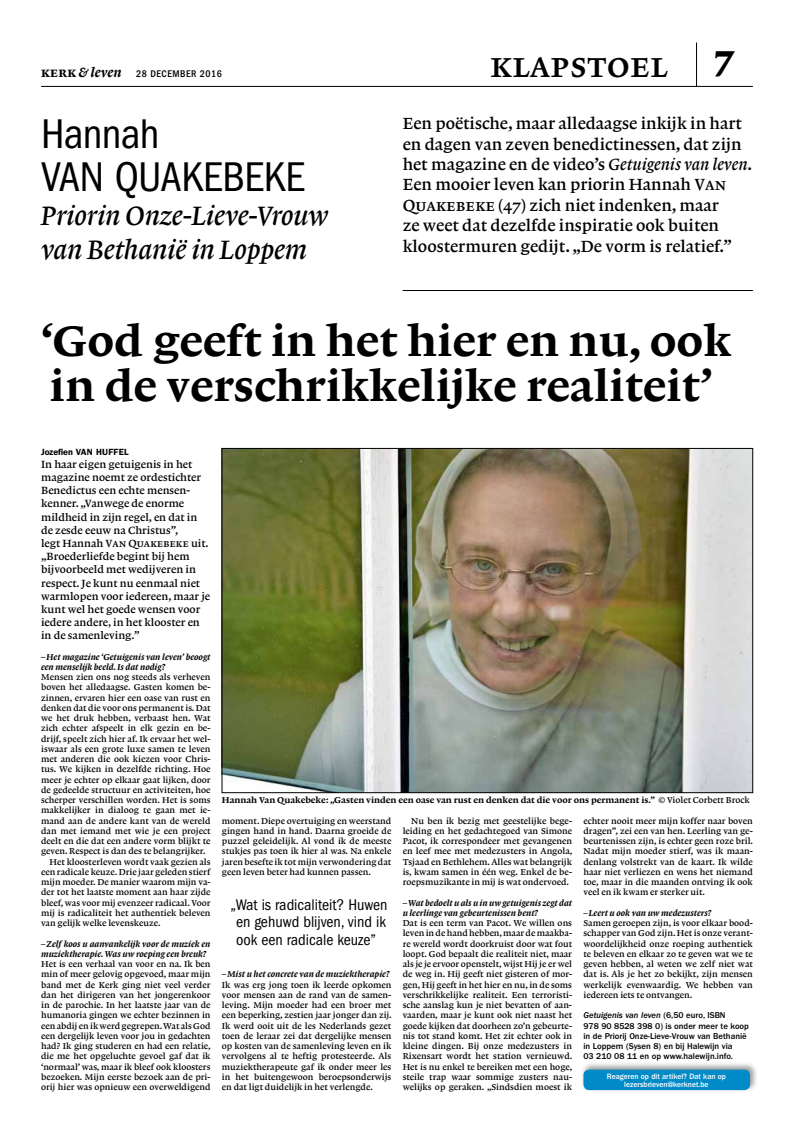
<style>
.page{position:relative;width:794px;height:1134px;background:#fff}
.page>*{position:absolute;margin:0;border:0;box-sizing:border-box;transform-origin:0 0}
.t1{font:45px/45px "Lexicon No 1 D Roman Txt";color:#000}
.t2{font:condensed 43px/43px "Franklin Gothic LT";letter-spacing:-.01em;color:#000}
.t3{font:36px "Lexicon No 1 B Roman SC";letter-spacing:.015em;color:#000}
.t4{font:28px/33.6px "Lexicon No 1 B Italic Txt";letter-spacing:-.01em;color:#000}
.t5{font:17px/20.4px "Lexicon No 1 B Roman Txt";color:#000}
.t6{font:condensed 16px/17.6px "Franklin Gothic LT";color:#000;text-align:center}
.t7{font:11px/13.2px "Lexicon No 1 B Roman Txt";color:#000}
.t8{font:500 condensed 10px "Franklin Gothic LT";letter-spacing:.05em;color:#000}
.t9{font:9px/10.3px "Lexicon No 1 B Roman Txt";color:#000;text-align:justify}
.t10{font:9px/10.3px "Lexicon No 1 D Italic Txt";color:#000}
.t11{font:9px "Lexicon No 1 D Roman Txt";color:#000}
.t12{font:600 9px "Franklin Gothic LT";letter-spacing:.03em;color:#000}
.t13{font:500 8.8px/10.2px "Franklin Gothic LT";color:#000}
.t14{font:500 8px/8px "Franklin Gothic LT";color:#fff;text-align:center;scale:.96 1}
.s1{font-family:"Lexicon No 1 D Roman SC";font-weight:400;font-stretch:normal;font-size:14px}
.s2{font-family:"Lexicon No 1 D Italic Txt";font-weight:400;font-stretch:normal;font-size:14px}
.s3{font-family:"Lexicon No 1 F Roman Tab";font-size:38px}
.s4{font-family:"Lexicon No 1 B Italic Txt"}
.s5{font-family:"Lexicon No 1 B Roman SC"}
.s6{font-family:"Lexicon No 1 B Roman Txt"}
.s7{font-style:italic}
</style>
<div class="page">
<hr style="left:41px;top:86px;width:712px;height:1px;background:#000">
<hr style="left:696px;top:43px;width:1px;height:44px;background:#000">
<img style="left:224px;top:450px;width:527px;height:341px">
<hr style="left:403px;top:290px;width:350px;height:1px;background:#000">
<div style="left:581px;top:1061px;width:177px;height:31px;background:#000;opacity:.4"></div>
<div style="left:583px;top:1069px;width:167px;height:21px;background:#008ac7;border-radius:6px"></div>
<p class="t8" style="left:41px;top:68px;width:182px"><span class="s1">kerk</span> <span class="s2">&amp; leven</span> 28 DECEMBER 2016</p>
<h2 class="t2" style="left:41px;top:113px;width:266px">Hannah<br>Van Quakebeke</h2>
<h3 class="t4" style="left:41px;top:199px;width:289px">Priorin Onze-Lieve-Vrouw van Bethanië in Loppem</h3>
<h3 class="t3" style="left:490px;top:45px;width:246px">klapstoel <span class="s3">7</span></h3>
<p class="t5" style="left:403px;top:113px;width:351px">Een poëtische, maar alledaagse inkijk in hart en dagen van zeven benedictinessen, dat zijn het magazine en de video’s <span class="s4">Getuigenis van leven</span>.<br>Een mooier leven kan priorin Hannah <span class="s5">Van Quakebeke</span> (47) zich niet indenken, maar<br>ze weet dat dezelfde inspiratie ook buiten kloostermuren gedijt. „De vorm is relatief.”</p>
<h1 class="t1" style="left:41px;top:318px;width:692px">‘God geeft in het hier en nu, ook in de verschrikkelijke realiteit’</h1>
<p class="t12" style="left:41px;top:446px;width:89px">Jozefien Van Huffel</p>
<p class="t7" style="left:41px;top:457px;width:171px">In haar eigen getuigenis in het magazine noemt ze ordestichter<br>Benedictus een echte mensen&shy;kenner. „Vanwege de enorme mildheid in zijn regel, en dat in de zesde eeuw na Christus”,<br>legt Hannah <span class="s5">Van Quakebeke</span> uit. „Broederliefde begint bij hem bijvoorbeeld met wedijveren in respect. Je kunt nu eenmaal niet warmlopen voor iedereen, maar je kunt wel het goede wensen voor iedere andere, in het klooster en in de samenleving.”</p>
<p class="t10" style="left:41px;top:651px;width:171px">– Het magazine ‘Getuigenis van leven’ beoogt een menselijk beeld. Is dat nodig?</p>
<p class="t9" style="left:41px;top:672px;width:171px">Mensen zien ons nog steeds als verheven</p>
<p class="t9" style="left:41px;top:682px;width:171px">boven het alledaagse. Gasten komen be-</p>
<p class="t9" style="left:41px;top:692px;width:171px">zinnen, ervaren hier een oase van rust en</p>
<p class="t9" style="left:41px;top:703px;width:171px">denken dat die voor ons permanent is. Dat</p>
<p class="t9" style="left:41px;top:713px;width:171px">we het druk hebben, verbaast hen. Wat</p>
<p class="t9" style="left:41px;top:723px;width:171px">zich echter afspeelt in elk gezin en be-</p>
<p class="t9" style="left:41px;top:733px;width:171px">drijf, speelt zich hier af. Ik ervaar het wel-</p>
<p class="t9" style="left:41px;top:744px;width:171px">iswaar als een grote luxe samen te leven</p>
<p class="t9" style="left:41px;top:754px;width:171px">met anderen die ook kiezen voor Chris-</p>
<p class="t9" style="left:41px;top:764px;width:171px">tus. We kijken in dezelfde richting. Hoe</p>
<p class="t9" style="left:41px;top:774px;width:171px">meer je echter op elkaar gaat lijken, door</p>
<p class="t9" style="left:41px;top:785px;width:171px">de gedeelde structuur en activiteiten, hoe</p>
<p class="t9" style="left:41px;top:795px;width:171px">scherper verschillen worden. Het is soms</p>
<p class="t9" style="left:41px;top:805px;width:171px">makkelijker in dialoog te gaan met ie-</p>
<p class="t9" style="left:41px;top:815px;width:171px">mand aan de andere kant van de wereld</p>
<p class="t9" style="left:41px;top:826px;width:171px">dan met iemand met wie je een project</p>
<p class="t9" style="left:41px;top:836px;width:171px">deelt en die dat een andere vorm blijkt te</p>
<p class="t9" style="left:41px;top:846px;width:166px">geven. Respect is dan des te belangrijker.</p>
<p class="t9" style="left:50px;top:856px;width:162px">Het kloosterleven wordt vaak gezien als</p>
<p class="t9" style="left:41px;top:867px;width:171px">een radicale keuze. Drie jaar geleden stierf</p>
<p class="t9" style="left:41px;top:877px;width:171px">mijn moeder. De manier waarom mijn va-</p>
<p class="t9" style="left:41px;top:887px;width:171px">der tot het laatste moment aan haar zijde</p>
<p class="t9" style="left:41px;top:897px;width:171px">bleef, was voor mij evenzeer radicaal. Voor</p>
<p class="t9" style="left:41px;top:908px;width:171px">mij is radicaliteit het authentiek beleven</p>
<p class="t9" style="left:41px;top:918px;width:121px">van gelijk welke levenskeuze.</p>
<p class="t10" style="left:41px;top:938px;width:171px">– Zelf koos u aanvankelijk voor de muziek en muziektherapie. Was uw roeping een breuk?</p>
<p class="t9" style="left:41px;top:959px;width:171px">Het is een verhaal van voor en na. Ik ben min of meer gelovig opgevoed, maar mijn band met de Kerk ging niet veel verder dan het dirigeren van het jongerenkoor in de parochie. In het laatste jaar van de humanoria gingen we echter bezinnen in een abdij en ik werd gegrepen. Wat als God een dergelijk leven voor jou in gedachten had? Ik ging studeren en had een relatie, die me het opgeluchte gevoel gaf dat ik ‘normaal’ was, maar ik bleef ook kloosters bezoeken. Mijn eerste bezoek aan de pri&shy;orij hier was opnieuw een overweldigend</p>
<p class="t11" style="left:222px;top:795px;width:529px">Hannah Van Quakebeke: „Gasten vinden een oase van rust en denken dat die voor ons permanent is.” <span class="s6">© Violet Corbett Brock</span></p>
<p class="t9" style="left:222px;top:815px;width:171px">moment. Diepe overtuiging en weerstand gingen hand in hand. Daarna groeide de puzzel geleidelijk. Al vond ik de meeste stukjes pas toen ik hier al was. Na enkele jaren besefte ik tot mijn verwondering dat geen leven beter had kunnen passen.</p>
<h3 class="t6" style="left:230px;top:896px;width:159px">„Wat is radicaliteit? Huwen en gehuwd blijven, vind ik ook een radicale keuze”</h3>
<p class="t10" style="left:222px;top:969px;width:169px">– Mist u het concrete van de muziektherapie?</p>
<p class="t9" style="left:222px;top:979px;width:171px">Ik was erg jong toen ik leerde opkomen voor mensen aan de rand van de samen&shy;leving. Mijn moeder had een broer met een beperking, zestien jaar jonger dan zij.<br>Ik werd ooit uit de les Nederlands gezet toen de leraar zei dat dergelijke mensen op kosten van de samenleving leven en ik vervolgens al te heftig protesteerde. Als muziektherapeute gaf ik onder meer les in het buitengewoon beroepsonderwijs en dat ligt duidelijk in het verlengde.</p>
<p class="t9" style="left:403px;top:815px;width:171px;text-indent:9px">Nu ben ik bezig met geestelijke bege&shy;leiding en het gedachtegoed van Simone Pacot, ik correspondeer met gevangenen en leef mee met medezusters in Angola, Tsjaad en Bethlehem. Alles wat belangrijk is, kwam samen in één weg. Enkel de be&shy;roepsmuzikante in mij is wat ondervoed.</p>
<p class="t10" style="left:403px;top:897px;width:171px">– Wat bedoelt u als u in uw getuigenis zegt dat u leerlinge van gebeurtenissen bent?</p>
<p class="t9" style="left:403px;top:918px;width:171px">Dat is een term van Pacot. We willen ons leven in de hand hebben, maar de maakba&shy;re wereld wordt doorkruist door wat fout loopt. God bepaalt die realiteit niet, maar als je je ervoor openstelt, wijst Hij je er wel de weg in. Hij geeft niet gisteren of mor&shy;gen, Hij geeft in het hier en nu, in de soms verschrikkelijke realiteit. Een terroristi&shy;sche aanslag kun je niet bevatten of aan&shy;vaarden, maar je kunt ook niet naast het goede kijken dat doorheen zo’n gebeurte&shy;nis tot stand komt. Het zit echter ook in kleine dingen. Bij onze medezusters in Rixensart wordt het station vernieuwd.<br>Het is nu enkel te bereiken met een hoge, steile trap waar sommige zusters nau&shy;welijks op geraken. „Sindsdien moest ik</p>
<p class="t9" style="left:583px;top:815px;width:171px">echter nooit meer mijn koffer naar boven dragen”, zei een van hen. Leerling van ge&shy;beurtenissen zijn, is echter geen roze bril.<br>Nadat mijn moeder stierf, was ik maan&shy;denlang volstrekt van de kaart. Ik wilde haar niet verliezen en wens het niemand toe, maar in die maanden ontving ik ook veel en ik kwam er sterker uit.</p>
<p class="t10" style="left:583px;top:908px;width:129px">– Leert u ook van uw medezusters?</p>
<p class="t9" style="left:583px;top:918px;width:171px">Samen geroepen zijn, is voor elkaar bood&shy;schapper van God zijn. Het is onze verant&shy;woordelijkheid onze roeping authentiek te beleven en elkaar zo te geven wat we te geven hebben, al weten we zelf niet wat dat is. Als je het zo bekijkt, zijn mensen werkelijk evenwaardig. We hebben van iedereen iets te ontvangen.</p>
<p class="t13" style="left:583px;top:1010px;width:167px"><span class="s7">Getuigenis van leven</span> (6,50 euro, ISBN<br>978 90 8528 398 0) is onder meer te koop in de Priorij Onze-Lieve-Vrouw van Bethanië in Loppem (Sysen 8) en bij Halewijn via<br>03 210 08 11 en op www.halewijn.info.</p>
<p class="t14" style="left:607px;top:1072px;width:126px">Reageren op dit artikel? Dat kan op lezersbrieven@kerknet.be</p>
</div>
